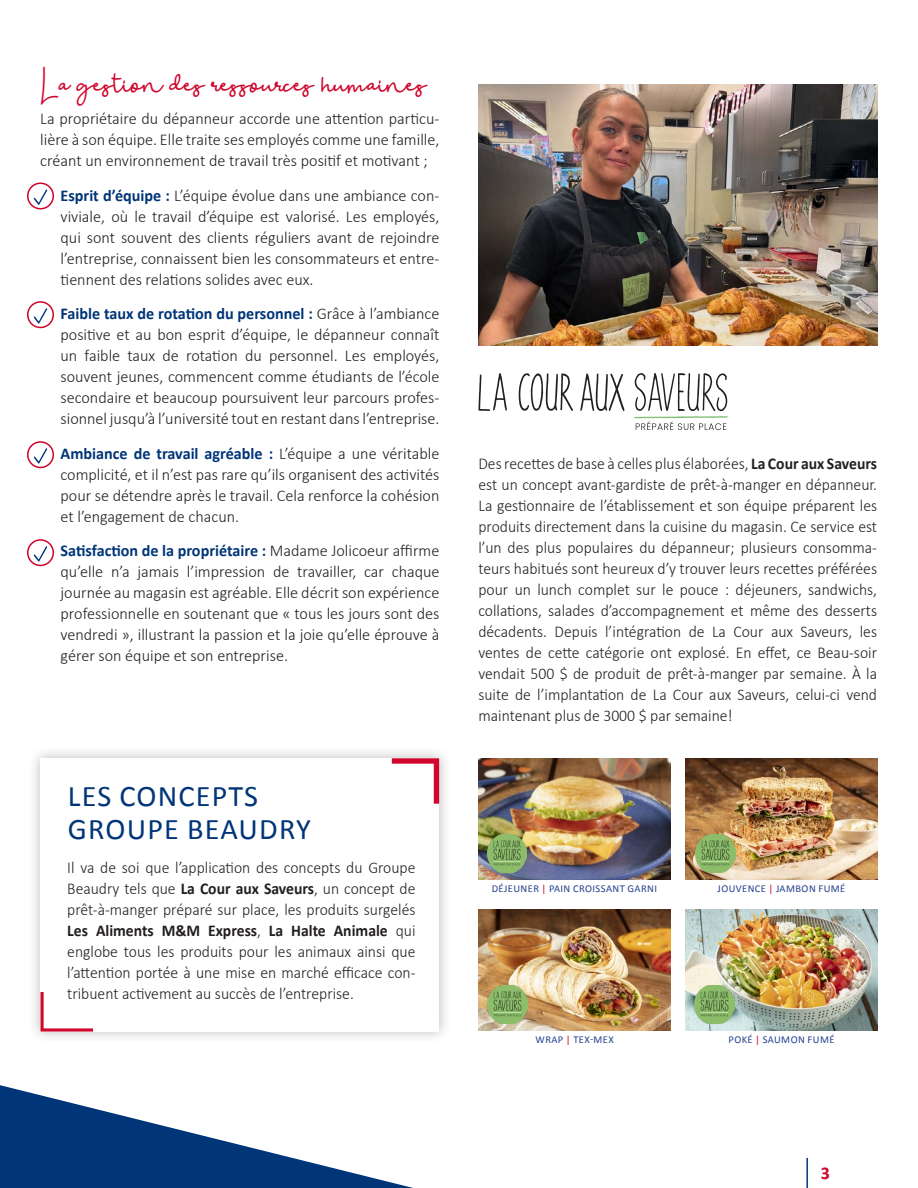
<style>
.page{position:relative;width:918px;height:1188px;background:#fff}
.page>*{position:absolute;margin:0;border:0;box-sizing:border-box;transform-origin:0 0}
.t1{font:30px/33px "Calibri";letter-spacing:.04em;color:#003578}
.t2{font:18px "The Bohemian Free";color:#d0062d}
.t3{font:700 18px "Calibri";color:#d0062d}
.t4{font:300 16.5px/21px "Calibri";color:#231f20;text-align:justify}
.t5{font:300 16.5px/21px "Calibri";color:#231f20;text-align:justify;scale:.95 1}
.Noms_-_autres_bannières{font:10.5px "Calibri";letter-spacing:.04em;color:#253f8e}
.s1{font-weight:700;color:#003578}
.s2{font-weight:700}
.s3{color:#d0062d}
</style>
<div class="page">
<hr style="left:806px;top:1158px;width:2px;height:30px;background:#003578">
<svg style="left:34px;top:189px;width:13px;height:16px"></svg>
<div style="left:27px;top:182px;width:27px;height:28px;border:2px solid #d0062d;border-radius:50%"></div>
<svg style="left:34px;top:308px;width:13px;height:16px"></svg>
<div style="left:27px;top:301px;width:27px;height:27px;border:2px solid #d0062d;border-radius:50%"></div>
<svg style="left:34px;top:448px;width:13px;height:16px"></svg>
<div style="left:27px;top:441px;width:27px;height:27px;border:2px solid #d0062d;border-radius:50%"></div>
<svg style="left:34px;top:546px;width:13px;height:16px"></svg>
<div style="left:27px;top:539px;width:27px;height:27px;border:2px solid #d0062d;border-radius:50%"></div>
<svg style="left:478px;top:373px;width:29px;height:38px"></svg>
<svg style="left:519px;top:373px;width:54px;height:38px"></svg>
<svg style="left:580px;top:374px;width:44px;height:37px"></svg>
<svg style="left:634px;top:373px;width:94px;height:57px"></svg>
<img style="left:478px;top:84px;width:399px;height:262px">
<img style="left:686px;top:758px;width:192px;height:121px">
<img style="left:696px;top:834px;width:39px;height:39px">
<img style="left:686px;top:909px;width:192px;height:121px">
<img style="left:694px;top:985px;width:40px;height:39px">
<img style="left:478px;top:758px;width:192px;height:121px">
<img style="left:487px;top:834px;width:40px;height:39px">
<img style="left:479px;top:909px;width:192px;height:121px">
<img style="left:488px;top:985px;width:39px;height:39px">
<svg style="left:0;top:1085px;width:413px;height:103px"></svg>
<div style="left:28px;top:746px;width:424px;height:298px;background:#231f20;opacity:.3"></div>
<div style="left:40px;top:758px;width:399px;height:274px;background:#fff"></div>
<svg style="left:41px;top:992px;width:52px;height:40px"></svg>
<svg style="left:392px;top:758px;width:47px;height:46px"></svg>
<p class="t2" style="left:40px;top:73px;width:388px">La gestion des ressources humaines</p>
<p class="t4" style="left:40px;top:108px;width:401px">La propriétaire du dépanneur accorde une attention particu&shy;lière à son équipe. Elle traite ses employés comme une famille, créant un environnement de travail très positif et motivant ;</p>
<p class="t4" style="left:61px;top:184px;width:380px"><span class="s1">Esprit d’équipe :</span> L’équipe évolue dans une ambiance con&shy;viviale, où le travail d’équipe est valorisé. Les employés, qui sont souvent des clients réguliers avant de rejoindre l’entreprise, connaissent bien les consommateurs et entre&shy;tiennent des relations solides avec eux.</p>
<p class="t4" style="left:61px;top:303px;width:380px"><span class="s1">Faible taux de rotation du personnel :</span> Grâce à l’ambiance positive et au bon esprit d’équipe, le dépanneur connaît un faible taux de rotation du personnel. Les employés, souvent jeunes, commencent comme étudiants de l’école secondaire et beaucoup poursuivent leur parcours profes&shy;sionnel jusqu’à l’université tout en restant dans l’entreprise.</p>
<p class="t4" style="left:61px;top:442px;width:380px"><span class="s1">Ambiance de travail agréable :</span> L’équipe a une véritable complicité, et il n’est pas rare qu’ils organisent des activités pour se détendre après le travail. Cela renforce la cohésion et l’engagement de chacun.</p>
<p class="t4" style="left:61px;top:540px;width:380px"><span class="s1">Satisfaction de la propriétaire :</span> Madame Jolicoeur affirme qu’elle n’a jamais l’impression de travailler, car chaque journée au magasin est agréable. Elle décrit son expérience professionnelle en soutenant que « tous les jours sont des vendredi », illustrant la passion et la joie qu’elle éprouve à gérer son équipe et son entreprise.</p>
<p class="t1" style="left:68px;top:780px;width:245px">LES CONCEPTS<br>GROUPE BEAUDRY</p>
<p class="t5" style="left:67px;top:857px;width:368px">Il va de soi que l’application des concepts du Groupe Beaudry tels que <span class="s2">La Cour aux Saveurs</span>, un concept de prêt-à-manger préparé sur place, les produits surgelés <span class="s2">Les Aliments M&amp;M Express</span>, <span class="s2">La Halte Animale</span> qui englobe tous les produits pour les animaux ainsi que l’attention portée à une mise en marché efficace con&shy;tribuent activement au succès de l’entreprise.</p>
<p class="t5" style="left:478px;top:453px;width:421px">Des recettes de base à celles plus élaborées, <span class="s2">La Cour aux Saveurs </span>est un concept avant-gardiste de prêt-à-manger en dépanneur.<br>La gestionnaire de l’établissement et son équipe préparent les produits directement dans la cuisine du magasin. Ce service est l’un des plus populaires du dépanneur; plusieurs consomma&shy;teurs habitués sont heureux d’y trouver leurs recettes préférées pour un lunch complet sur le pouce : déjeuners, sandwichs, collations, salades d’accompagnement et même des desserts décadents. Depuis l’intégration de La Cour aux Saveurs, les ventes de cette catégorie ont explosé. En effet, ce Beau-soir vendait 500 $ de produit de prêt-à-manger par semaine. À la suite de l’implantation de La Cour aux Saveurs, celui-ci vend maintenant plus de 3000 $ par semaine!</p>
<p class="Noms_-_autres_bannières" style="left:492px;top:882px;width:167px">DÉJEUNER <span class="s3">|</span> PAIN CROISSANT GARNI</p>
<p class="Noms_-_autres_bannières" style="left:536px;top:1032px;width:80px">WRAP <span class="s3">|</span> TEX-MEX</p>
<p class="Noms_-_autres_bannières" style="left:718px;top:882px;width:129px">JOUVENCE <span class="s3">|</span> JAMBON FUMÉ</p>
<p class="Noms_-_autres_bannières" style="left:729px;top:1032px;width:108px">POKÉ <span class="s3">|</span> SAUMON FUMÉ</p>
<p class="t3" style="left:821px;top:1161px;width:11px">3</p>
</div>
